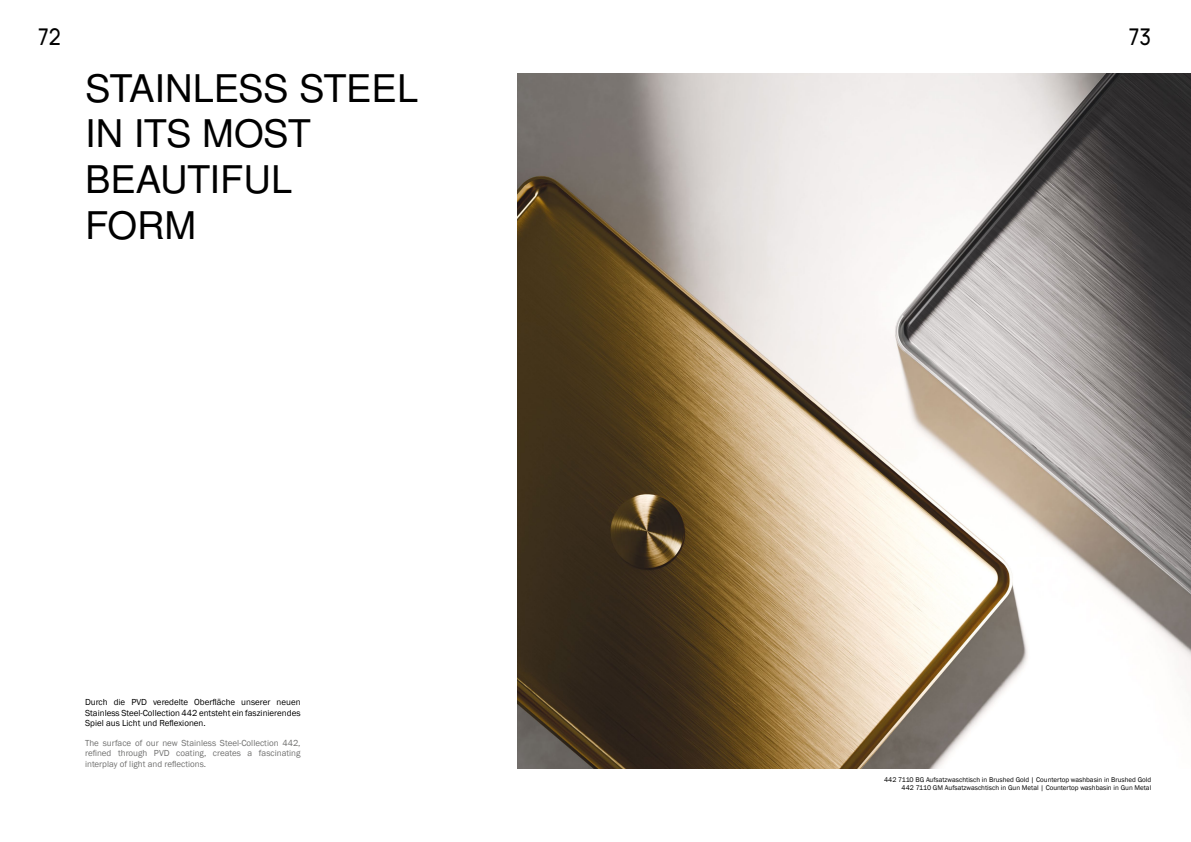
<style>
.page{position:relative;width:1191px;height:842px;background:#fff}
.page>*{position:absolute;margin:0;border:0;box-sizing:border-box;transform-origin:0 0}
.t1{font:38.1px/45.7px "Nimbus San L";letter-spacing:-.005em;color:#000}
.t2{font:500 23px "Manrope";color:#000;scale:.9 1}
.t3{font:9px/10.8px "Franklin Gothic";color:#000;text-align:justify}
.t4{font:9px/10.8px "Franklin Gothic";color:#727271;text-align:justify}
.t5{font:7px/8.4px "Franklin Gothic";color:#000;text-align:right}
</style>
<div class="page">
<img style="left:517px;top:74px;width:674px;height:694px">
<h2 class="t2" style="left:38px;top:19px;width:27px">72</h2>
<h2 class="t2" style="left:1128px;top:19px;width:26px">73</h2>
<h1 class="t1" style="left:85px;top:64px;width:335px">STAINLESS STEEL<br>IN ITS MOST<br>BEAUTIFUL<br>FORM</h1>
<p class="t3" style="left:85px;top:697px;width:217px">Durch die PVD veredelte Oberfläche unserer neuen Stainless Steel-Collection 442 entsteht ein faszinierendes Spiel aus Licht und Reflexionen.</p>
<p class="t4" style="left:85px;top:737px;width:217px">The surface of our new Stainless Steel-Collection 442, refined through PVD coating, creates a fascinating interplay of light and reflections.</p>
<p class="t5" style="left:884px;top:775px;width:269px">442 7110 BG Aufsatzwaschtisch in Brushed Gold | Countertop washbasin in Brushed Gold<br>442 7110 GM Aufsatzwaschtisch in Gun Metal | Countertop washbasin in Gun Metal</p>
</div>
